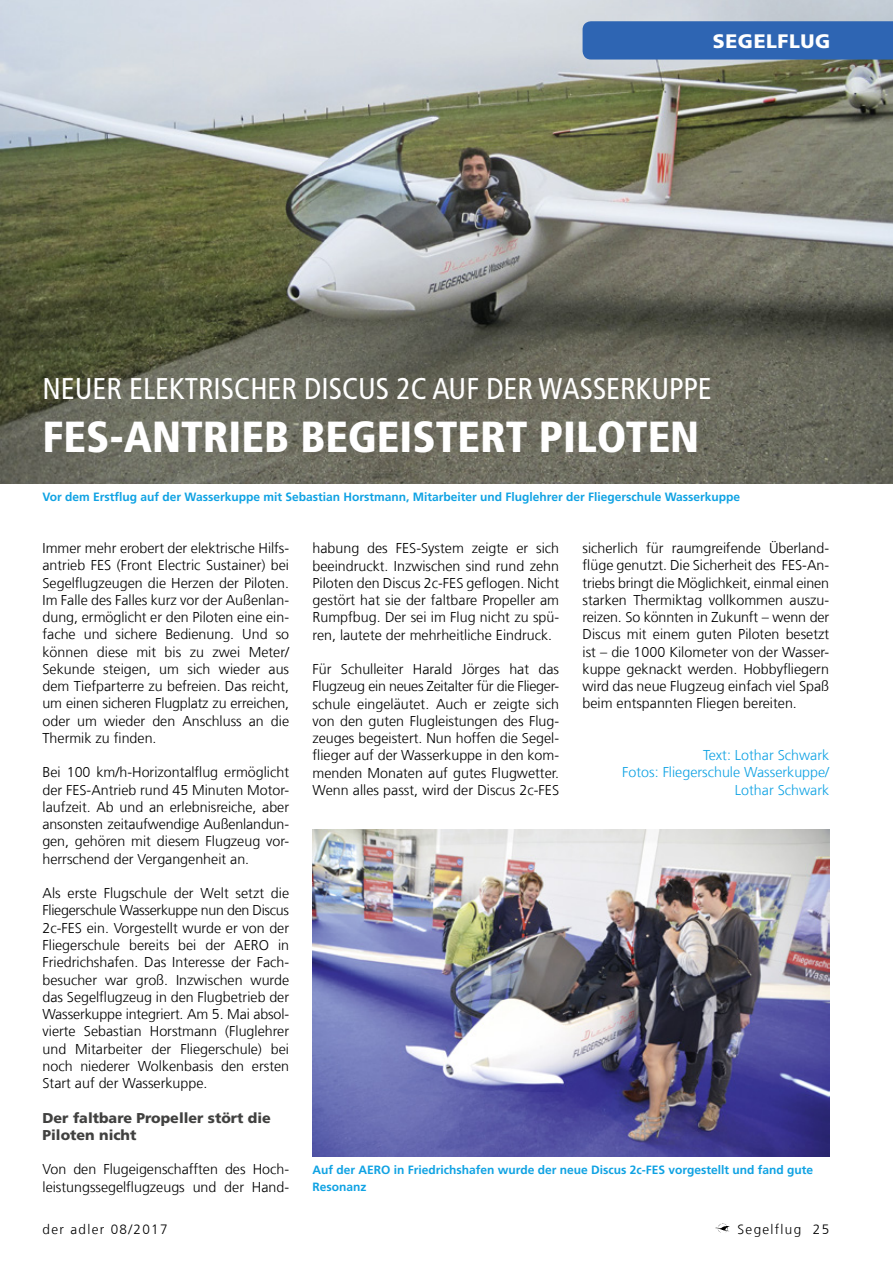
<style>
.page{position:relative;width:893px;height:1263px;background:#fff}
.page>*{position:absolute;margin:0;border:0;box-sizing:border-box;transform-origin:0 0}
.t1{font:900 condensed 43.5px "Frutiger LT Com";color:#fff}
.t2{font:condensed 30px "Frutiger LT Com";color:#fff}
.t3{font:900 19.5px "Frutiger LT Com";letter-spacing:.03em;color:#fff}
.t4{font:300 14.25px/17.2px "Frutiger LT Com";color:#000;text-align:justify}
.t5{font:300 14.25px/17.2px "Frutiger LT Com";color:#0fa2e3;text-align:right}
.t6{font:900 14.25px/17.2px "Frutiger LT Com";color:#414140}
.t7{font:300 13.5px "Frutiger LT Com";letter-spacing:.1em;color:#000}
.t8{font:700 12px/17.2px "Frutiger LT Com";color:#0fa2e3}
</style>
<div class="page">
<img style="left:715px;top:1223px;width:15px;height:10px">
<img style="left:0;top:0;width:893px;height:484px">
<div style="left:583px;top:21px;width:310px;height:39px;background:#2e65b3"></div>
<img style="left:313px;top:829px;width:516px;height:328px">
<h3 class="t3" style="left:713px;top:29px;width:119px">SEGELFLUG</h3>
<h2 class="t2" style="left:43px;top:371px;width:671px">NEUER ELEKTRISCHER DISCUS 2C AUF DER WASSERKUPPE</h2>
<h1 class="t1" style="left:43px;top:410px;width:658px">FES-ANTRIEB BEGEISTERT PILOTEN</h1>
<p class="t8" style="left:43px;top:488px;width:699px">Vor dem Erstflug auf der Wasserkuppe mit Sebastian Horstmann, Mitarbeiter und Fluglehrer der Fliegerschule Wasserkuppe</p>
<p class="t4" style="left:43px;top:540px;width:248px">Immer mehr erobert der elektrische Hilfs&shy;antrieb FES (Front Electric Sustainer) bei Segelflugzeugen die Herzen der Piloten.<br>Im Falle des Falles kurz vor der Außenlan&shy;dung, ermöglicht er den Piloten eine ein&shy;fache und sichere Bedienung. Und so können diese mit bis zu zwei Meter/ Sekunde steigen, um sich wieder aus dem Tiefparterre zu befreien. Das reicht, um einen sicheren Flugplatz zu erreichen, oder um wieder den Anschluss an die Thermik zu finden.</p>
<p class="t4" style="left:43px;top:764px;width:248px">Bei 100 km/h-Horizontalflug ermöglicht der FES-Antrieb rund 45 Minuten Motor&shy;laufzeit. Ab und an erlebnisreiche, aber ansonsten zeitaufwendige Außenlandun&shy;gen, gehören mit diesem Flugzeug vor&shy;herrschend der Vergangenheit an.</p>
<p class="t4" style="left:43px;top:885px;width:248px">Als erste Flugschule der Welt setzt die Fliegerschule Wasserkuppe nun den Discus 2c-FES ein. Vorgestellt wurde er von der Fliegerschule bereits bei der AERO in Friedrichshafen. Das Interesse der Fach&shy;besucher war groß. Inzwischen wurde das Segelflugzeug in den Flugbetrieb der Wasserkuppe integriert. Am 5. Mai absol&shy;vierte Sebastian Horstmann (Fluglehrer und Mitarbeiter der Fliegerschule) bei noch niederer Wolkenbasis den ersten Start auf der Wasserkuppe.</p>
<p class="t6" style="left:43px;top:1109px;width:230px">Der faltbare Propeller stört die<br>Piloten nicht</p>
<p class="t4" style="left:43px;top:1161px;width:248px">Von den Flugeigenschafften des Hoch&shy;leistungssegelflugzeugs und der Hand-</p>
<p class="t4" style="left:313px;top:540px;width:248px">habung des FES-System zeigte er sich beeindruckt. Inzwischen sind rund zehn Piloten den Discus 2c-FES geflogen. Nicht gestört hat sie der faltbare Propeller am Rumpfbug. Der sei im Flug nicht zu spü&shy;ren, lautete der mehrheitliche Eindruck.</p>
<p class="t4" style="left:313px;top:661px;width:248px">Für Schulleiter Harald Jörges hat das Flugzeug ein neues Zeitalter für die Flieger&shy;schule eingeläutet. Auch er zeigte sich von den guten Flugleistungen des Flug&shy;zeuges begeistert. Nun hoffen die Segel&shy;flieger auf der Wasserkuppe in den kom&shy;menden Monaten auf gutes Flugwetter.<br>Wenn alles passt, wird der Discus 2c-FES</p>
<p class="t4" style="left:583px;top:539px;width:248px">sicherlich für raumgreifende Überland&shy;flüge genutzt. Die Sicherheit des FES-An&shy;triebs bringt die Möglichkeit, einmal einen starken Thermiktag vollkommen auszu&shy;reizen. So könnten in Zukunft – wenn der Discus mit einem guten Piloten besetzt ist – die 1000 Kilometer von der Wasser&shy;kuppe geknackt werden. Hobbyfliegern wird das neue Flugzeug einfach viel Spaß beim entspannten Fliegen bereiten.</p>
<p class="t5" style="left:622px;top:747px;width:208px">Text: Lothar Schwark<br>Fotos: Fliegerschule Wasserkuppe/<br>Lothar Schwark</p>
<p class="t8" style="left:313px;top:1161px;width:502px">Auf der AERO in Friedrichshafen wurde der neue Discus 2c-FES vorgestellt und fand gute<br>Resonanz</p>
<p class="t7" style="left:43px;top:1221px;width:127px">der adler 08/2017</p>
<p class="t7" style="left:737px;top:1221px;width:93px">Segelflug 25</p>
</div>
